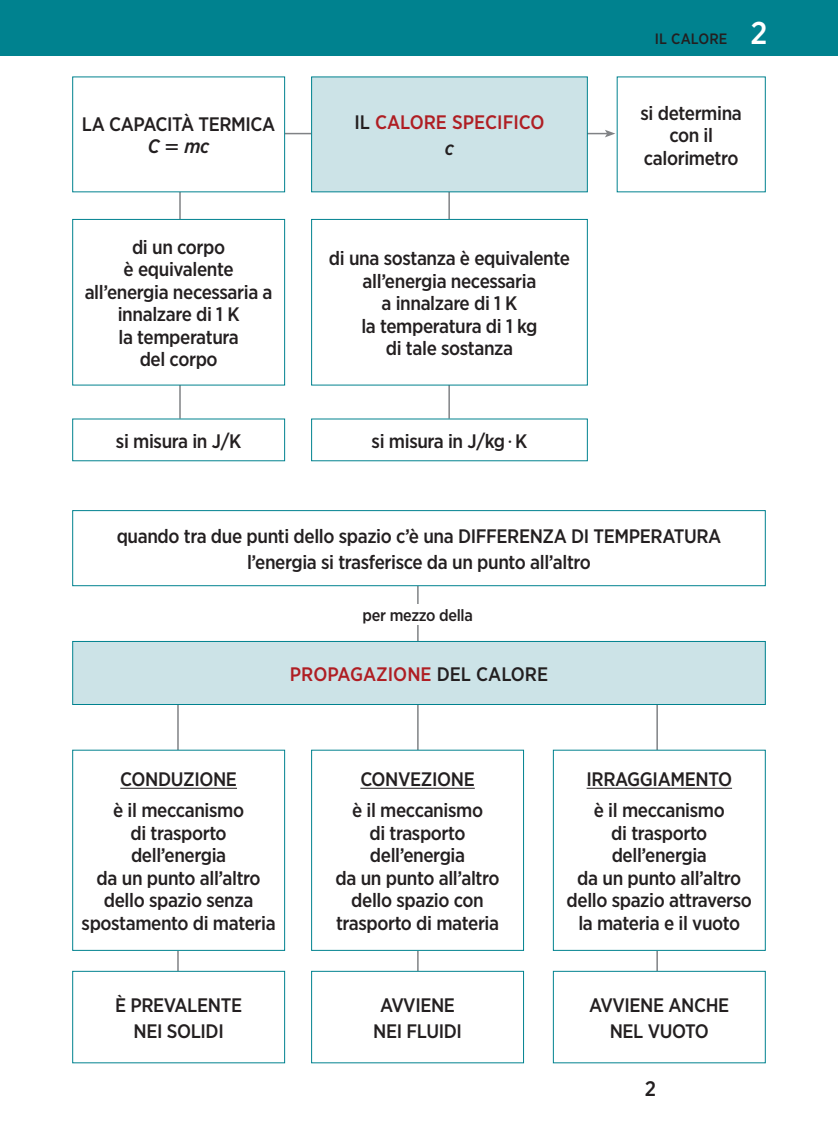
<style>
.page{position:relative;width:838px;height:1127px;background:#fff}
.page>*{position:absolute;margin:0;border:0;box-sizing:border-box;transform-origin:0 0}
.t1{font:500 21px "Gotham Narrow";color:#231f20}
.t2{font:500 19.5px/22.5px "Gotham Narrow";letter-spacing:-.02em;color:#231f20;text-align:center}
.t3{font:500 19.5px/25.5px "Gotham Narrow";color:#af1e23;text-align:center}
.t4{font:500 16.5px "Gotham Narrow";letter-spacing:-.02em;color:#231f20}
.t5{font:500 15px "Gotham Narrow";letter-spacing:.01em;color:#231f20}
.s1{font-style:italic}
.s2{font-family:"Mathematical Pi Four";font-weight:400}
.s3{color:#231f20}
.s4{font-style:italic;color:#231f20}
.s5{font-family:"Mathematical Pi One";font-weight:400}
.s6{font-size:31.5px;color:#fff}
</style>
<div class="page">
<div style="left:0;top:0;width:838px;height:56px;background:#00828f"></div>
<hr style="left:448px;top:182px;width:2px;height:237px;background:#808285">
<hr style="left:264px;top:133px;width:343px;height:1px;background:#808285">
<svg style="left:605px;top:130px;width:10px;height:7px"></svg>
<hr style="left:179px;top:165px;width:2px;height:254px;background:#808285">
<div style="left:73px;top:77px;width:212px;height:115px;background:#fff"></div>
<div style="left:72px;top:77px;width:213px;height:115px;border:1px solid #00828f"></div>
<div style="left:311px;top:77px;width:276px;height:115px;background:#cce3e7"></div>
<div style="left:73px;top:219px;width:212px;height:166px;background:#fff"></div>
<div style="left:72px;top:219px;width:213px;height:166px;border:1px solid #00828f"></div>
<div style="left:311px;top:219px;width:276px;height:166px;background:#fff"></div>
<div style="left:311px;top:219px;width:276px;height:166px;border:1px solid #00828f"></div>
<hr style="left:417px;top:557px;width:1px;height:438px;background:#808285">
<div style="left:73px;top:511px;width:692px;height:75px;background:#fff"></div>
<div style="left:72px;top:510px;width:693px;height:76px;border:1px solid #00828f"></div>
<div style="left:311px;top:750px;width:212px;height:200px;background:#fff"></div>
<hr style="left:360px;top:788px;width:115px;height:1px;background:#231f20">
<div style="left:311px;top:750px;width:213px;height:201px;border:1px solid #00828f"></div>
<div style="left:361px;top:604px;width:113px;height:21px;background:#fff"></div>
<div style="left:311px;top:971px;width:212px;height:92px;background:#fff"></div>
<div style="left:311px;top:971px;width:213px;height:92px;border:1px solid #00828f"></div>
<hr style="left:177px;top:684px;width:2px;height:332px;background:#808285">
<hr style="left:656px;top:689px;width:2px;height:330px;background:#808285">
<div style="left:73px;top:641px;width:692px;height:63px;background:#cce3e7"></div>
<div style="left:72px;top:641px;width:693px;height:64px;border:1px solid #00828f"></div>
<div style="left:73px;top:750px;width:212px;height:200px;background:#fff"></div>
<hr style="left:120px;top:788px;width:117px;height:1px;background:#231f20">
<div style="left:72px;top:750px;width:213px;height:201px;border:1px solid #00828f"></div>
<div style="left:553px;top:750px;width:212px;height:200px;background:#fff"></div>
<hr style="left:586px;top:788px;width:146px;height:1px;background:#231f20">
<div style="left:553px;top:750px;width:212px;height:201px;border:1px solid #00828f"></div>
<div style="left:73px;top:971px;width:212px;height:92px;background:#fff"></div>
<div style="left:72px;top:971px;width:213px;height:92px;border:1px solid #00828f"></div>
<div style="left:553px;top:971px;width:212px;height:92px;background:#fff"></div>
<div style="left:553px;top:971px;width:212px;height:92px;border:1px solid #00828f"></div>
<p class="t2" style="left:82px;top:114px;width:195px">LA CAPACITÀ TERMICA<br><span class="s1">C</span><span class="s2">-</span><span class="s1">mc</span></p>
<p class="t3" style="left:354px;top:111px;width:192px"><span class="s3">IL</span> CALORE SPECIFICO <span class="s4">c</span></p>
<p class="t2" style="left:85px;top:237px;width:189px">di un corpo<br>è equivalente all’energia necessaria a innalzare di 1 K<br>la temperatura<br>del corpo</p>
<p class="t2" style="left:329px;top:248px;width:242px">di una sostanza è equivalente all’energia necessaria<br>a innalzare di 1 K<br>la temperatura di 1 kg<br>di tale sostanza</p>
<p class="t2" style="left:116px;top:431px;width:127px">si misura in J/K</p>
<p class="t2" style="left:371px;top:431px;width:157px">si misura in J/kg <span class="s5">-</span> K</p>
<p class="t5" style="left:655px;top:32px;width:114px">IL CALORE <span class="s6">2</span></p>
<p class="t2" style="left:640px;top:103px;width:103px">si determina con il calorimetro</p>
<p class="t2" style="left:117px;top:525px;width:606px;line-height:25.5px">quando tra due punti dello spazio c’è una DIFFERENZA DI TEMPERATURA l’energia si trasferisce da un punto all’altro</p>
<p class="t4" style="left:362px;top:608px;width:112px">per mezzo della</p>
<p class="t3" style="left:290px;top:663px;width:260px">PROPAGAZIONE <span class="s3">DEL CALORE</span></p>
<p class="t2" style="left:113px;top:765px;width:132px;line-height:31px">CONDUZIONE è il meccanismo</p>
<p class="t2" style="left:82px;top:823px;width:196px">di trasporto dell’energia<br>da un punto all’altro dello spazio senza spostamento di materia</p>
<p class="t2" style="left:352px;top:765px;width:132px;line-height:31px">CONVEZIONE<br>è il meccanismo</p>
<p class="t2" style="left:335px;top:823px;width:165px">di trasporto dell’energia<br>da un punto all’altro dello spazio con trasporto di materia</p>
<p class="t2" style="left:586px;top:765px;width:147px;line-height:31px">IRRAGGIAMENTO è il meccanismo</p>
<p class="t2" style="left:566px;top:823px;width:187px">di trasporto dell’energia<br>da un punto all’altro dello spazio attraverso la materia e il vuoto</p>
<p class="t2" style="left:115px;top:994px;width:128px;line-height:25.5px">È PREVALENTE<br>NEI SOLIDI</p>
<p class="t2" style="left:589px;top:994px;width:141px;line-height:25.5px">AVVIENE ANCHE<br>NEL VUOTO</p>
<p class="t2" style="left:373px;top:994px;width:90px;line-height:25.5px">AVVIENE<br>NEI FLUIDI</p>
<p class="t1" style="left:645px;top:1080px;width:13px">2</p>
</div>
